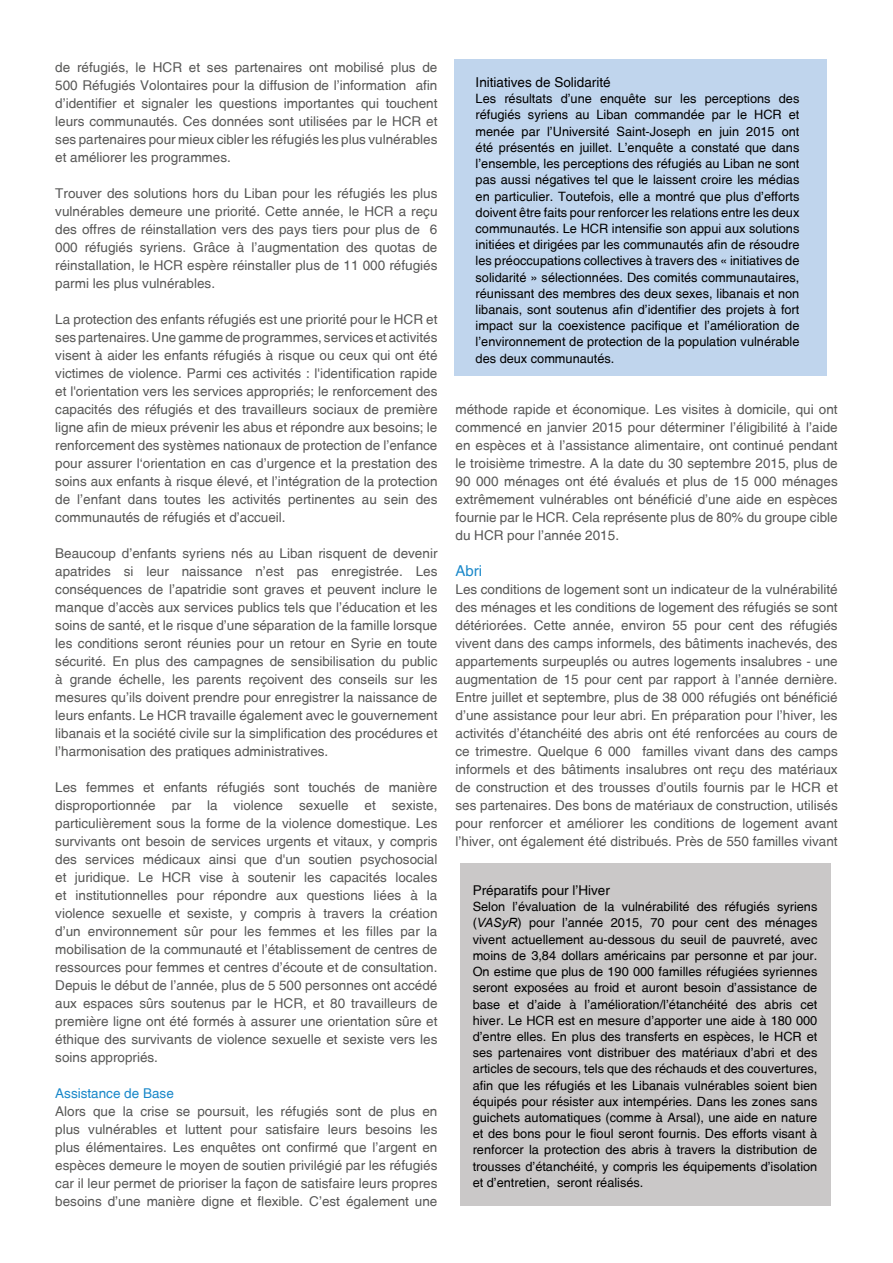
<style>
.page{position:relative;width:893px;height:1263px;background:#fff}
.page>*{position:absolute;margin:0;border:0;box-sizing:border-box;transform-origin:0 0}
.t1{font:500 15px "Helvetica";color:#1887c9}
.t2{font:500 13.65px "Helvetica";color:#000}
.t3{font:500 13.5px/18px "Helvetica";color:#575756;text-align:justify}
.t4{font:500 13.5px "Helvetica";color:#000}
.t5{font:500 13.5px "Helvetica";color:#1887c9}
.t6{font:500 12.9px/16.2px "Helvetica";color:#000;text-align:justify}
.t7{font:500 12.75px/16.2px "Helvetica";color:#000;text-align:justify}
.s1{font-family:"Arial";font-weight:400;font-style:italic}
</style>
<div class="page">
<div style="left:455px;top:60px;width:372px;height:316px;background:#c0d5ed"></div>
<div style="left:460px;top:863px;width:370px;height:342px;background:#cac8c8"></div>
<p class="t3" style="left:55px;top:58px;width:384px">de réfugiés, le HCR et ses partenaires ont mobilisé plus de 500 Réfugiés Volontaires pour la diffusion de l’information afin d’identifier et signaler les questions importantes qui touchent leurs communautés. Ces données sont utilisées par le HCR et ses partenaires pour mieux cibler les réfugiés les plus vulnérables et améliorer les programmes.</p>
<p class="t3" style="left:55px;top:184px;width:384px">Trouver des solutions hors du Liban pour les réfugiés les plus vulnérables demeure une priorité. Cette année, le HCR a reçu des offres de réinstallation vers des pays tiers pour plus de 6<br>000 réfugiés syriens. Grâce à l’augmentation des quotas de réinstallation, le HCR espère réinstaller plus de 11 000 réfugiés parmi les plus vulnérables.</p>
<p class="t3" style="left:55px;top:310px;width:384px">La protection des enfants réfugiés est une priorité pour le HCR et ses partenaires. Une gamme de programmes, services et activités visent à aider les enfants réfugiés à risque ou ceux qui ont été victimes de violence. Parmi ces activités : l'identification rapide et l'orientation vers les services appropriés; le renforcement des capacités des réfugiés et des travailleurs sociaux de première ligne afin de mieux prévenir les abus et répondre aux besoins; le renforcement des systèmes nationaux de protection de l’enfance pour assurer l‘orientation en cas d’urgence et la prestation des soins aux enfants à risque élevé, et l’intégration de la protection de l’enfant dans toutes les activités pertinentes au sein des communautés de réfugiés et d’accueil.</p>
<p class="t3" style="left:55px;top:544px;width:384px">Beaucoup d’enfants syriens nés au Liban risquent de devenir apatrides si leur naissance n’est pas enregistrée. Les conséquences de l’apatridie sont graves et peuvent inclure le manque d’accès aux services publics tels que l’éducation et les soins de santé, et le risque d’une séparation de la famille lorsque les conditions seront réunies pour un retour en Syrie en toute sécurité. En plus des campagnes de sensibilisation du public à grande échelle, les parents reçoivent des conseils sur les mesures qu’ils doivent prendre pour enregistrer la naissance de leurs enfants. Le HCR travaille également avec le gouvernement libanais et la société civile sur la simplification des procédures et l’harmonisation des pratiques administratives.</p>
<p class="t3" style="left:55px;top:778px;width:384px">Les femmes et enfants réfugiés sont touchés de manière disproportionnée par la violence sexuelle et sexiste, particulièrement sous la forme de la violence domestique. Les survivants ont besoin de services urgents et vitaux, y compris des services médicaux ainsi que d'un soutien psychosocial et juridique. Le HCR vise à soutenir les capacités locales et institutionnelles pour répondre aux questions liées à la violence sexuelle et sexiste, y compris à travers la création d’un environnement sûr pour les femmes et les filles par la mobilisation de la communauté et l’établissement de centres de ressources pour femmes et centres d’écoute et de consultation.<br>Depuis le début de l’année, plus de 5 500 personnes ont accédé aux espaces sûrs soutenus par le HCR, et 80 travailleurs de première ligne ont été formés à assurer une orientation sûre et éthique des survivants de violence sexuelle et sexiste vers les soins appropriés.</p>
<p class="t5" style="left:55px;top:1085px;width:120px">Assistance de Base</p>
<p class="t3" style="left:55px;top:1102px;width:384px">Alors que la crise se poursuit, les réfugiés sont de plus en plus vulnérables et luttent pour satisfaire leurs besoins les plus élémentaires. Les enquêtes ont confirmé que l’argent en espèces demeure le moyen de soutien privilégié par les réfugiés car il leur permet de prioriser la façon de satisfaire leurs propres besoins d’une manière digne et flexible. C’est également une</p>
<p class="t2" style="left:476px;top:74px;width:137px">Initiatives de Solidarité</p>
<p class="t6" style="left:476px;top:91px;width:325px">Les résultats d’une enquête sur les perceptions des réfugiés syriens au Liban commandée par le HCR et menée par l’Université Saint-Joseph en juin 2015 ont été présentés en juillet. L’enquête a constaté que dans l’ensemble, les perceptions des réfugiés au Liban ne sont pas aussi négatives tel que le laissent croire les médias en particulier. Toutefois, elle a montré que plus d’efforts doivent être faits pour renforcer les relations entre les deux communautés. Le HCR intensifie son appui aux solutions initiées et dirigées par les communautés afin de résoudre les préoccupations collectives à travers des « initiatives de solidarité » sélectionnées. Des comités communautaires, réunissant des membres des deux sexes, libanais et non libanais, sont soutenus afin d’identifier des projets à fort impact sur la coexistence pacifique et l’amélioration de l’environnement de protection de la population vulnérable des deux communautés.</p>
<p class="t3" style="left:455px;top:400px;width:384px">méthode rapide et économique. Les visites à domicile, qui ont commencé en janvier 2015 pour déterminer l’éligibilité à l’aide en espèces et à l’assistance alimentaire, ont continué pendant le troisième trimestre. A la date du 30 septembre 2015, plus de 90 000 ménages ont été évalués et plus de 15 000 ménages extrêmement vulnérables ont bénéficié d’une aide en espèces fournie par le HCR. Cela représente plus de 80% du groupe cible du HCR pour l’année 2015.</p>
<p class="t1" style="left:455px;top:562px;width:28px">Abri</p>
<p class="t3" style="left:455px;top:580px;width:384px">Les conditions de logement sont un indicateur de la vulnérabilité des ménages et les conditions de logement des réfugiés se sont détériorées. Cette année, environ 55 pour cent des réfugiés vivent dans des camps informels, des bâtiments inachevés, des appartements surpeuplés ou autres logements insalubres - une augmentation de 15 pour cent par rapport à l’année dernière.<br>Entre juillet et septembre, plus de 38 000 réfugiés ont bénéficié d’une assistance pour leur abri. En préparation pour l’hiver, les activités d’étanchéité des abris ont été renforcées au cours de ce trimestre. Quelque 6 000 familles vivant dans des camps informels et des bâtiments insalubres ont reçu des matériaux de construction et des trousses d’outils fournis par le HCR et ses partenaires. Des bons de matériaux de construction, utilisés pour renforcer et améliorer les conditions de logement avant l’hiver, ont également été distribués. Près de 550 familles vivant</p>
<p class="t4" style="left:473px;top:882px;width:139px">Préparatifs pour l’Hiver</p>
<p class="t7" style="left:473px;top:899px;width:346px">Selon l’évaluation de la vulnérabilité des réfugiés syriens (<span class="s1">VASyR</span>) pour l’année 2015, 70 pour cent des ménages vivent actuellement au-dessous du seuil de pauvreté, avec moins de 3,84 dollars américains par personne et par jour.<br>On estime que plus de 190 000 familles réfugiées syriennes seront exposées au froid et auront besoin d’assistance de base et d’aide à l’amélioration/l’étanchéité des abris cet hiver. Le HCR est en mesure d’apporter une aide à 180 000 d’entre elles. En plus des transferts en espèces, le HCR et ses partenaires vont distribuer des matériaux d’abri et des articles de secours, tels que des réchauds et des couvertures, afin que les réfugiés et les Libanais vulnérables soient bien équipés pour résister aux intempéries. Dans les zones sans guichets automatiques (comme à Arsal), une aide en nature et des bons pour le fioul seront fournis. Des efforts visant à renforcer la protection des abris à travers la distribution de trousses d’étanchéité, y compris les équipements d’isolation et d’entretien, seront réalisés.</p>
</div>
